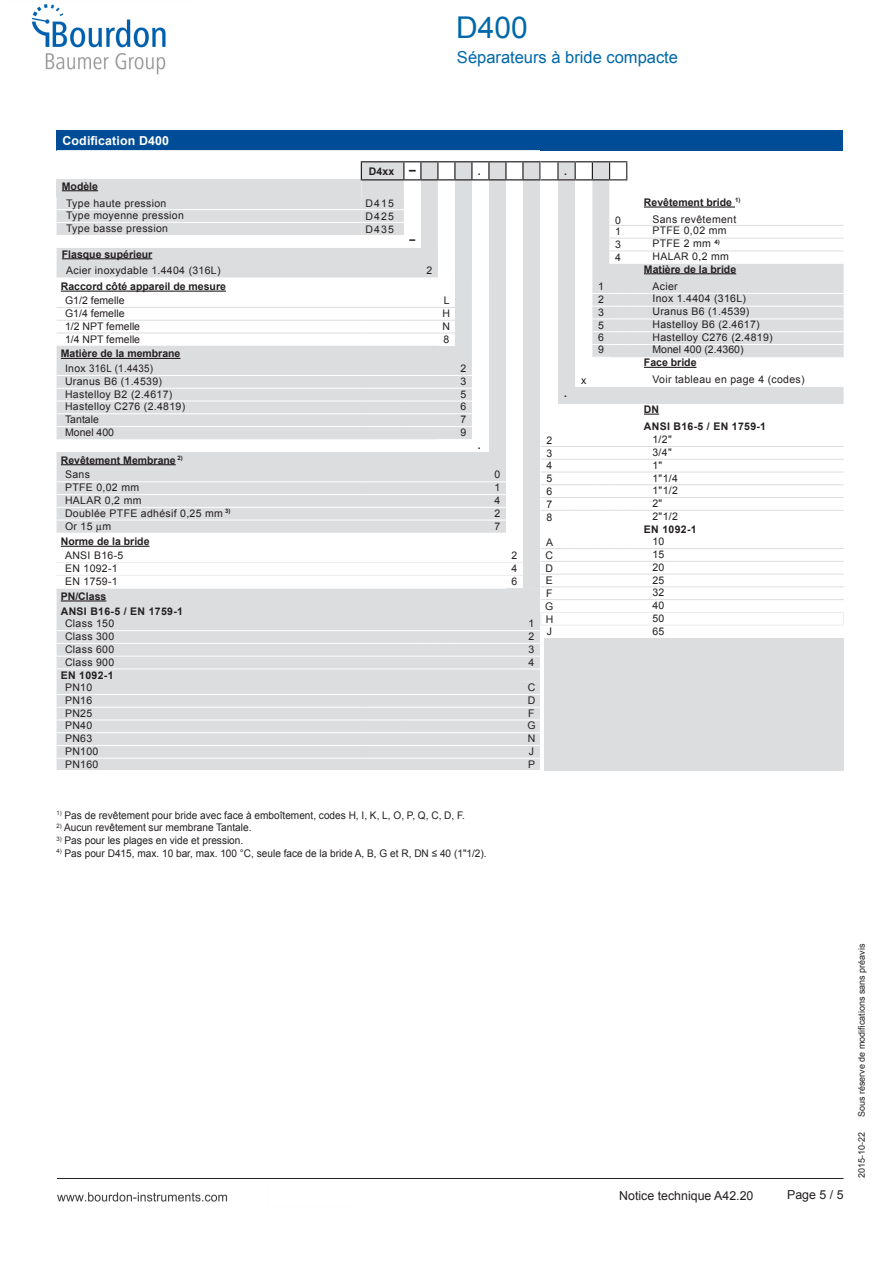
<style>
.page{position:relative;width:893px;height:1263px;background:#fff}
.page>*{position:absolute;margin:0;border:0;box-sizing:border-box;transform-origin:0 0}
.t1{font:30px "Arial";color:#0068a9}
.t2{font:16.5px "Arial";color:#0068a9}
.t3{font:12.3px "Arial";color:#231f20}
.t4{font:700 12.3px "Arial";letter-spacing:.01em;color:#fff}
.t5{font:10.5px/17px "Arial";letter-spacing:.03em;color:#231f20}
.t6{font:10.5px "Arial";color:#231f20;scale:.96 1}
.t7{font:700 10.5px/14px "Arial";color:#231f20}
.t8{font:10.5px/12.8px "Arial";color:#231f20}
.t9{font:700 10.5px/14.7px "Arial";letter-spacing:.03em;color:#231f20}
.t10{font:9px "Arial";color:#231f20}
.s1{font-weight:700}
.s2{font-size:12px}
.s3{font-weight:400}
</style>
<div class="page">
<img style="left:31px;top:4px;width:813px;height:1198px">
<svg style="left:57px;top:150px;width:787px;height:622px"></svg>
<p class="t4" style="left:63px;top:132px;width:108px">Codification D400</p>
<p class="t5" style="left:66px;top:178px;width:102px;text-indent:-4px"><span class="s1">Modèle<br></span>Type haute pression</p>
<p class="t1" style="left:456px;top:8px;width:73px">D400</p>
<p class="t2" style="left:457px;top:46px;width:223px">Séparateurs à bride compacte</p>
<p class="t7" style="left:369px;top:164px;width:48px">D4xx <span class="s2">–</span></p>
<p class="t7" style="left:478px;top:164px;width:4px">.</p>
<p class="t5" style="left:366px;top:195px;width:30px">D415</p>
<p class="t7" style="left:564px;top:164px;width:4px">.</p>
<p class="t7" style="left:644px;top:196px;width:98px">Revêtement bride <sup>1)</sup></p>
<p class="t5" style="left:66px;top:207px;width:119px">Type moyenne pression</p>
<p class="t5" style="left:366px;top:208px;width:30px">D425</p>
<p class="t5" style="left:66px;top:220px;width:103px">Type basse pression</p>
<p class="t5" style="left:366px;top:221px;width:30px">D435</p>
<p class="t5" style="left:66px;top:246px;width:156px;line-height:16.2px;text-indent:-4px"><span class="s1">Flasque supérieur<br></span>Acier inoxydable 1.4404 (316L)</p>
<p class="t7" style="left:65px;top:280px;width:162px;text-indent:-4px">Raccord côté appareil de mesure<br><span class="s3">G1/2 femelle</span></p>
<p class="t7" style="left:409px;top:233px;width:7px">–</p>
<p class="t5" style="left:426px;top:262px;width:7px">2</p>
<p class="t5" style="left:444px;top:292px;width:7px">L</p>
<p class="t8" style="left:65px;top:307px;width:61px">G1/4 femelle</p>
<p class="t5" style="left:443px;top:305px;width:9px">H</p>
<p class="t8" style="left:65px;top:320px;width:77px">1/2 NPT femelle</p>
<p class="t5" style="left:443px;top:318px;width:9px">N</p>
<p class="t8" style="left:65px;top:333px;width:77px">1/4 NPT femelle</p>
<p class="t5" style="left:443px;top:330px;width:7px">8</p>
<p class="t7" style="left:65px;top:347px;width:117px;line-height:14.7px;text-indent:-4px">Matière de la membrane<br><span class="s3">Inox 316L (1.4435)</span></p>
<p class="t5" style="left:460px;top:360px;width:7px">2</p>
<p class="t5" style="left:65px;top:373px;width:98px">Uranus B6 (1.4539)</p>
<p class="t5" style="left:460px;top:373px;width:7px">3</p>
<p class="t5" style="left:65px;top:386px;width:109px">Hastelloy B2 (2.4617)</p>
<p class="t5" style="left:460px;top:386px;width:7px">5</p>
<p class="t5" style="left:65px;top:398px;width:122px">Hastelloy C276 (2.4819)</p>
<p class="t5" style="left:460px;top:398px;width:7px">6</p>
<p class="t8" style="left:65px;top:413px;width:35px">Tantale</p>
<p class="t5" style="left:460px;top:411px;width:7px">7</p>
<p class="t8" style="left:65px;top:426px;width:51px">Monel 400</p>
<p class="t5" style="left:460px;top:424px;width:7px">9</p>
<p class="t7" style="left:65px;top:453px;width:119px;line-height:14.7px;text-indent:-4px">Revêtement Membrane <sup>2)<br></sup><span class="s3">Sans</span></p>
<p class="t7" style="left:478px;top:439px;width:4px">.</p>
<p class="t5" style="left:494px;top:466px;width:7px">0</p>
<p class="t5" style="left:65px;top:479px;width:76px">PTFE 0,02 mm</p>
<p class="t5" style="left:494px;top:479px;width:7px">1</p>
<p class="t5" style="left:65px;top:492px;width:78px">HALAR 0,2 mm</p>
<p class="t5" style="left:494px;top:492px;width:7px">4</p>
<p class="t5" style="left:65px;top:505px;width:167px">Doublée PTFE adhésif 0,25 mm <sup>3)</sup></p>
<p class="t5" style="left:494px;top:505px;width:7px">2</p>
<p class="t5" style="left:65px;top:518px;width:48px">Or 15 m</p>
<p class="t5" style="left:494px;top:518px;width:7px">7</p>
<p class="t7" style="left:65px;top:535px;width:86px;text-indent:-4px">Norme de la bride<br><span class="s3">ANSI B16-5</span></p>
<p class="t5" style="left:511px;top:547px;width:7px">2</p>
<p class="t5" style="left:65px;top:560px;width:54px">EN 1092-1</p>
<p class="t5" style="left:511px;top:560px;width:7px">4</p>
<p class="t5" style="left:65px;top:573px;width:54px">EN 1759-1</p>
<p class="t5" style="left:511px;top:573px;width:7px">6</p>
<p class="t9" style="left:61px;top:589px;width:124px">PN/Class<br>ANSI B16-5 / EN 1759-1</p>
<p class="t5" style="left:65px;top:615px;width:51px">Class 150</p>
<p class="t5" style="left:529px;top:615px;width:7px">1</p>
<p class="t5" style="left:65px;top:628px;width:51px">Class 300</p>
<p class="t5" style="left:529px;top:628px;width:7px">2</p>
<p class="t5" style="left:65px;top:641px;width:51px">Class 600</p>
<p class="t5" style="left:529px;top:641px;width:7px">3</p>
<p class="t5" style="left:65px;top:653px;width:51px">Class 900</p>
<p class="t5" style="left:529px;top:653px;width:7px">4</p>
<p class="t7" style="left:65px;top:669px;width:50px;line-height:12.5px;text-indent:-4px">EN 1092-1<br><span class="s3">PN10</span></p>
<p class="t5" style="left:528px;top:679px;width:9px">C</p>
<p class="t5" style="left:65px;top:692px;width:29px">PN16</p>
<p class="t5" style="left:528px;top:692px;width:9px">D</p>
<p class="t5" style="left:65px;top:705px;width:29px">PN25</p>
<p class="t5" style="left:528px;top:705px;width:8px">F</p>
<p class="t5" style="left:65px;top:717px;width:29px">PN40</p>
<p class="t5" style="left:527px;top:717px;width:10px">G</p>
<p class="t5" style="left:65px;top:730px;width:29px">PN63</p>
<p class="t5" style="left:528px;top:730px;width:9px">N</p>
<p class="t5" style="left:65px;top:743px;width:35px">PN100</p>
<p class="t5" style="left:529px;top:743px;width:7px">J</p>
<p class="t5" style="left:65px;top:756px;width:35px">PN160</p>
<p class="t5" style="left:528px;top:756px;width:9px">P</p>
<p class="t5" style="left:615px;top:212px;width:7px">0</p>
<p class="t5" style="left:652px;top:211px;width:85px">Sans revêtement</p>
<p class="t5" style="left:615px;top:223px;width:7px">1</p>
<p class="t5" style="left:652px;top:222px;width:76px">PTFE 0,02 mm</p>
<p class="t5" style="left:615px;top:236px;width:7px">3</p>
<p class="t5" style="left:652px;top:235px;width:69px">PTFE 2 mm <sup>4)</sup></p>
<p class="t5" style="left:615px;top:249px;width:7px">4</p>
<p class="t7" style="left:644px;top:250px;width:94px;line-height:12.8px;text-align:center"><span class="s3">HALAR 0,2 mm<br></span>Matière de la bride</p>
<p class="t5" style="left:598px;top:278px;width:7px">1</p>
<p class="t5" style="left:652px;top:278px;width:27px">Acier</p>
<p class="t5" style="left:598px;top:291px;width:7px">2</p>
<p class="t5" style="left:652px;top:290px;width:95px">Inox 1.4404 (316L)</p>
<p class="t5" style="left:598px;top:304px;width:7px">3</p>
<p class="t5" style="left:652px;top:303px;width:98px">Uranus B6 (1.4539)</p>
<p class="t5" style="left:598px;top:317px;width:7px">5</p>
<p class="t5" style="left:652px;top:316px;width:109px">Hastelloy B6 (2.4617)</p>
<p class="t5" style="left:598px;top:329px;width:7px">6</p>
<p class="t5" style="left:652px;top:329px;width:122px">Hastelloy C276 (2.4819)</p>
<p class="t5" style="left:598px;top:341px;width:7px">9</p>
<p class="t8" style="left:644px;top:343px;width:101px;text-indent:9px">Monel 400 (2.4360)<br><span class="s1">Face bride</span></p>
<p class="t7" style="left:564px;top:386px;width:4px">.</p>
<p class="t5" style="left:581px;top:372px;width:7px">x</p>
<p class="t5" style="left:652px;top:371px;width:154px">Voir tableau en page 4 (codes)</p>
<p class="t9" style="left:644px;top:401px;width:124px;line-height:17px">DN<br>ANSI B16-5 / EN 1759-1</p>
<p class="t5" style="left:546px;top:432px;width:7px">2</p>
<p class="t5" style="left:652px;top:431px;width:21px">1/2"</p>
<p class="t5" style="left:546px;top:445px;width:7px">3</p>
<p class="t5" style="left:652px;top:444px;width:21px">3/4"</p>
<p class="t5" style="left:546px;top:457px;width:7px">4</p>
<p class="t5" style="left:652px;top:457px;width:11px">1"</p>
<p class="t5" style="left:546px;top:470px;width:7px">5</p>
<p class="t5" style="left:652px;top:469px;width:27px">1"1/4</p>
<p class="t5" style="left:546px;top:483px;width:7px">6</p>
<p class="t5" style="left:652px;top:482px;width:27px">1"1/2</p>
<p class="t5" style="left:546px;top:496px;width:7px">7</p>
<p class="t5" style="left:652px;top:495px;width:11px">2"</p>
<p class="t5" style="left:546px;top:509px;width:7px">8</p>
<p class="t7" style="left:644px;top:510px;width:54px;line-height:12.6px;text-indent:9px"><span class="s3">2"1/2<br></span>EN 1092-1</p>
<p class="t5" style="left:546px;top:534px;width:9px">A</p>
<p class="t5" style="left:652px;top:533px;width:13px">10</p>
<p class="t5" style="left:546px;top:547px;width:9px">C</p>
<p class="t5" style="left:652px;top:546px;width:13px">15</p>
<p class="t5" style="left:546px;top:559px;width:9px">D</p>
<p class="t5" style="left:652px;top:559px;width:13px">20</p>
<p class="t5" style="left:546px;top:572px;width:9px">E</p>
<p class="t5" style="left:652px;top:571px;width:13px">25</p>
<p class="t5" style="left:546px;top:585px;width:8px">F</p>
<p class="t5" style="left:652px;top:584px;width:13px">32</p>
<p class="t5" style="left:545px;top:598px;width:10px">G</p>
<p class="t5" style="left:652px;top:597px;width:13px">40</p>
<p class="t5" style="left:546px;top:610px;width:9px">H</p>
<p class="t5" style="left:652px;top:610px;width:13px">50</p>
<p class="t5" style="left:547px;top:623px;width:7px">J</p>
<p class="t5" style="left:652px;top:623px;width:13px">65</p>
<p class="t6" style="left:57px;top:808px;width:427px"><sup>1)</sup> Pas de revêtement pour bride avec face à emboîtement, codes H, I, K, L, O, P, Q, C, D, F.</p>
<p class="t6" style="left:57px;top:821px;width:205px"><sup>2)</sup> Aucun revêtement sur membrane Tantale.</p>
<p class="t6" style="left:57px;top:833px;width:196px"><sup>3)</sup> Pas pour les plages en vide et pression.</p>
<p class="t6" style="left:57px;top:846px;width:450px"><sup>4)</sup> Pas pour D415, max. 10 bar, max. 100 °C, seule face de la bride A, B, G et R, DN ≤ 40 (1"1/2).</p>
<p class="t3" style="left:619px;top:1187px;width:136px">Notice technique A42.20</p>
<p class="t3" style="left:787px;top:1187px;width:58px">Page 5 / 5</p>
<p class="t10" style="left:856px;top:1117px;width:175px;rotate:-90deg">Sous réserve de modifications sans préavis</p>
<p class="t10" style="left:856px;top:1178px;width:48px;rotate:-90deg">2015-10-22</p>
</div>
